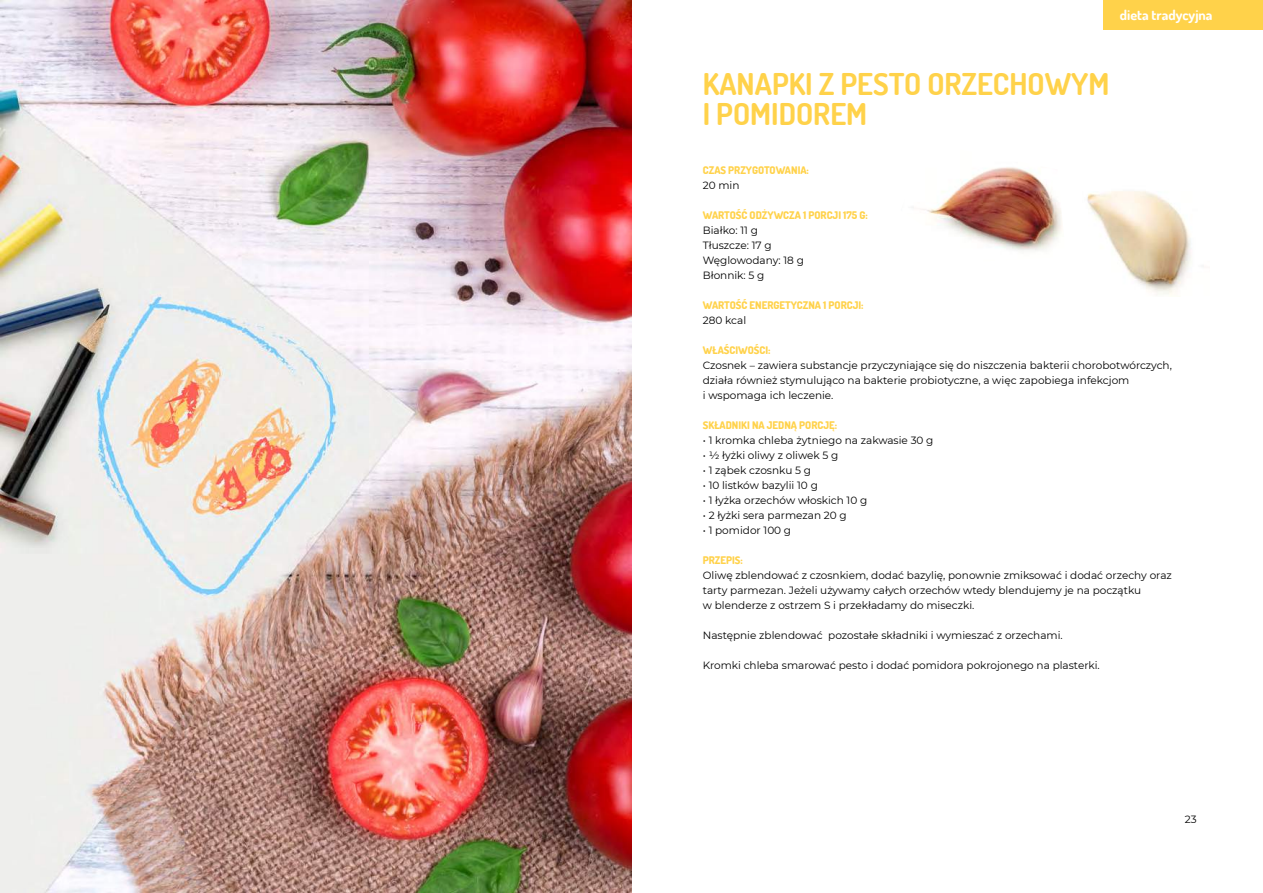
<style>
.page{position:relative;width:1263px;height:893px;background:#fff}
.page>*{position:absolute;margin:0;border:0;box-sizing:border-box;transform-origin:0 0}
.t1{font:700 30px/30px "Dosis";color:#ffd24a}
.t2{font:700 14.1px "Dosis";color:#fff}
.t3{font:10.5px/15px "Montserrat";color:#000}
.t4{font:800 10.5px "Dosis";color:#ffd24a}
</style>
<div class="page">
<img style="left:0;top:0;width:631px;height:893px">
<div style="left:1104px;top:0;width:159px;height:30px;background:#ffd24a"></div>
<img style="left:1087px;top:191px;width:104px;height:105px">
<img style="left:913px;top:167px;width:149px;height:84px">
<h2 class="t2" style="left:1120px;top:6px;width:94px">dieta tradycyjna</h2>
<h1 class="t1" style="left:703px;top:68px;width:408px">KANAPKI Z PESTO ORZECHOWYM<br>I POMIDOREM</h1>
<p class="t4" style="left:703px;top:164px;width:108px">CZAS PRZYGOTOWANIA:</p>
<p class="t3" style="left:703px;top:178px;width:38px">20 min</p>
<p class="t4" style="left:703px;top:209px;width:166px">WARTOŚĆ ODŻYWCZA 1 PORCJI 175 G:</p>
<p class="t3" style="left:703px;top:223px;width:103px">Białko: 11 g<br>Tłuszcze: 17 g<br>Węglowodany: 18 g<br>Błonnik: 5 g</p>
<p class="t4" style="left:703px;top:299px;width:162px">WARTOŚĆ ENERGETYCZNA 1 PORCJI:</p>
<p class="t3" style="left:703px;top:313px;width:45px">280 kcal</p>
<p class="t4" style="left:703px;top:344px;width:69px">WŁAŚCIWOŚCI:</p>
<p class="t3" style="left:703px;top:358px;width:471px">Czosnek – zawiera substancje przyczyniające się do niszczenia bakterii chorobotwórczych, działa również stymulująco na bakterie probiotyczne, a więc zapobiega infekcjom<br>i wspomaga ich leczenie.</p>
<p class="t4" style="left:703px;top:419px;width:136px">SKŁADNIKI NA JEDNĄ PORCJĘ:</p>
<p class="t3" style="left:703px;top:433px;width:232px">• 1 kromka chleba żytniego na zakwasie 30 g</p>
<p class="t3" style="left:703px;top:448px;width:137px">• ½ łyżki oliwy z oliwek 5 g</p>
<p class="t3" style="left:703px;top:463px;width:110px">• 1 ząbek czosnku 5 g</p>
<p class="t3" style="left:703px;top:478px;width:117px">• 10 listków bazylii 10 g</p>
<p class="t3" style="left:703px;top:493px;width:166px">• 1 łyżka orzechów włoskich 10 g</p>
<p class="t3" style="left:703px;top:508px;width:145px">• 2 łyżki sera parmezan 20 g</p>
<p class="t3" style="left:703px;top:523px;width:90px">• 1 pomidor 100 g</p>
<p class="t4" style="left:703px;top:554px;width:42px">PRZEPIS:</p>
<p class="t3" style="left:703px;top:568px;width:471px">Oliwę zblendować z czosnkiem, dodać bazylię, ponownie zmiksować i dodać orzechy oraz tarty parmezan. Jeżeli używamy całych orzechów wtedy blendujemy je na początku<br>w blenderze z ostrzem S i przekładamy do miseczki.</p>
<p class="t3" style="left:703px;top:628px;width:361px">Następnie zblendować pozostałe składniki i wymieszać z orzechami.</p>
<p class="t3" style="left:703px;top:658px;width:398px">Kromki chleba smarować pesto i dodać pomidora pokrojonego na plasterki.</p>
<p class="t3" style="left:1185px;top:812px;width:13px">23</p>
</div>
